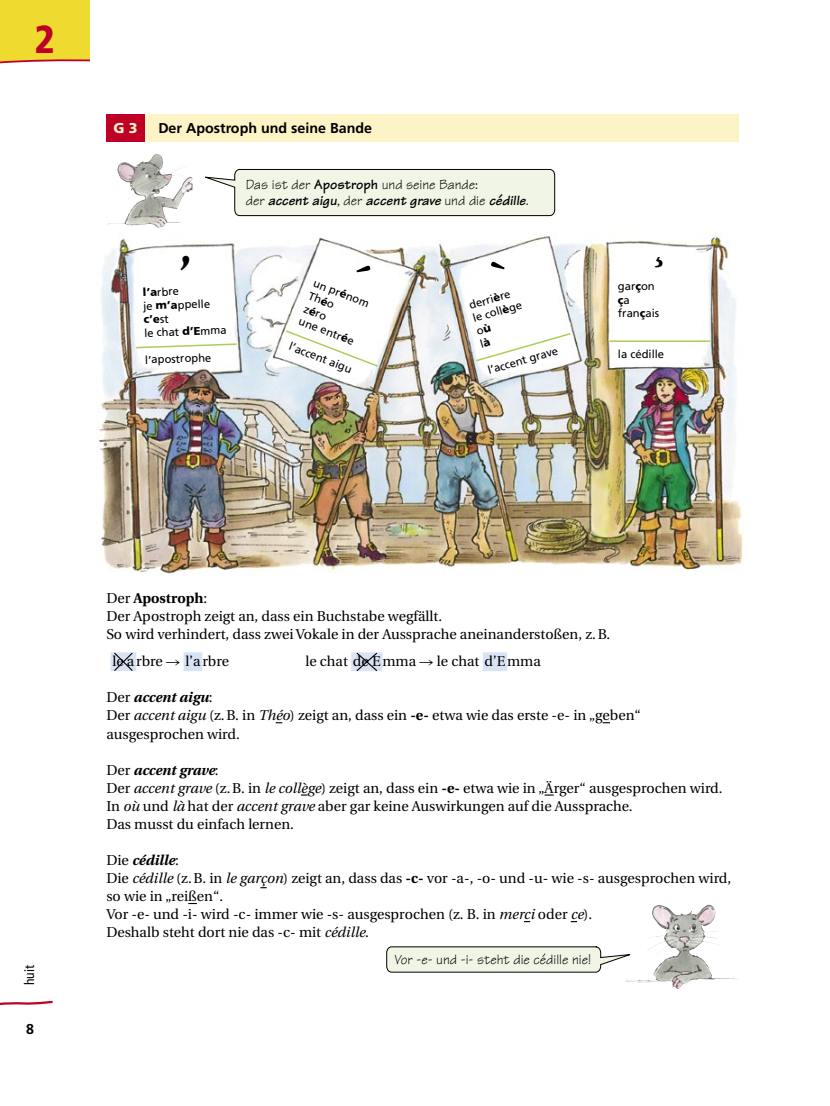
<style>
.page{position:relative;width:830px;height:1106px;background:#fff}
.page>*{position:absolute;margin:0;border:0;box-sizing:border-box;transform-origin:0 0}
.t1{font:45px "Utopia";color:#000}
.t2{font:900 condensed 39px "Frutiger";color:#be0027}
.t3{font:14.25px/18px "Utopia";color:#000}
.t4{font:14.25px/15.8px "Tekton";color:#000}
.t5{font:700 14.25px "Frutiger";color:#000}
.t6{font:900 14.25px "Frutiger";color:#fcf3c6}
.t7{font:condensed 13.5px "Frutiger";color:#000}
.t8{font:11.25px/13.5px "Frutiger";color:#000}
.s1{font-weight:700}
.s2{font-weight:700;font-style:italic}
.s3{font-weight:900}
.s4{font-style:italic}
</style>
<div class="page">
<img style="left:96px;top:223px;width:648px;height:351px">
<svg style="left:0;top:0;width:89px;height:64px;background:#eed536"></svg>
<div style="left:106px;top:115px;width:39px;height:27px;background:#be0027"></div>
<div style="left:145px;top:115px;width:593px;height:27px;background:#fcf3c6"></div>
<img style="left:122px;top:154px;width:71px;height:55px">
<svg style="left:386px;top:946px;width:245px;height:26px;background:#e3e7da"></svg>
<svg style="left:205px;top:169px;width:350px;height:47px;background:#e7ebde"></svg>
<div style="left:111px;top:652px;width:25px;height:19px;background:#d8e3f4"></div>
<div style="left:183px;top:652px;width:19px;height:19px;background:#d8e3f4"></div>
<div style="left:351px;top:652px;width:31px;height:19px;background:#d8e3f4"></div>
<div style="left:482px;top:652px;width:25px;height:19px;background:#d8e3f4"></div>
<svg style="left:113px;top:652px;width:21px;height:19px"></svg>
<svg style="left:355px;top:652px;width:23px;height:20px"></svg>
<img style="left:655px;top:904px;width:63px;height:74px">
<svg style="left:135px;top:342px;width:103px;height:7px"></svg>
<svg style="left:284px;top:329px;width:95px;height:39px"></svg>
<svg style="left:474px;top:332px;width:98px;height:30px"></svg>
<hr style="left:609px;top:340px;width:100px;height:2px;background:#abce59">
<svg style="left:0;top:1000px;width:53px;height:5px"></svg>
<svg style="left:180px;top:255px;width:9px;height:15px"></svg>
<svg style="left:356px;top:262px;width:15px;height:14px"></svg>
<svg style="left:490px;top:259px;width:14px;height:13px"></svg>
<h2 class="t2" style="left:34px;top:16px;width:22px">2</h2>
<p class="t6" style="left:113px;top:119px;width:26px">G 3</p>
<p class="t5" style="left:158px;top:120px;width:215px">Der Apostroph und seine Bande</p>
<p class="t4" style="left:245px;top:177px;width:284px">Das ist der <span class="s1">Apostroph</span> und seine Bande:<br>der <span class="s2">accent aigu</span>, der <span class="s2">accent grave</span> und die <span class="s2">cédille</span>.</p>
<p class="t8" style="left:142px;top:285px;width:84px;rotate:-2deg"><span class="s3">l’a</span>rbre<br>je <span class="s3">m’a</span>ppelle <span class="s3">c’e</span>st<br>le chat <span class="s3">d’E</span>mma</p>
<p class="t8" style="left:145px;top:353px;width:68px;rotate:-2deg">l’apostrophe</p>
<p class="t8" style="left:316px;top:276px;width:60px;rotate:21deg">un pr<span class="s3">é</span>nom</p>
<p class="t8" style="left:306px;top:302px;width:60px;rotate:21deg">z<span class="s3">é</span>ro<br>une entr<span class="s3">é</span>e</p>
<p class="t8" style="left:292px;top:339px;width:68px;rotate:21deg">l’accent aigu</p>
<p class="t8" style="left:311px;top:289px;width:28px;rotate:21deg">Th<span class="s3">é</span>o</p>
<p class="t8" style="left:467px;top:299px;width:52px;rotate:-16deg">derri<span class="s3">è</span>re le coll<span class="s3">è</span>ge o<span class="s3">ù<br></span>l<span class="s3">à</span></p>
<p class="t8" style="left:486px;top:364px;width:74px;rotate:-16deg">l’accent grave</p>
<h1 class="t1" style="left:647px;top:217px;width:20px">¸</h1>
<p class="t8" style="left:617px;top:279px;width:43px">gar<span class="s3">ç</span>on <span class="s3">ç</span>a fran<span class="s3">ç</span>ais</p>
<p class="t8" style="left:617px;top:347px;width:48px">la cédille</p>
<p class="t7" style="left:22px;top:985px;width:22px;rotate:-90deg">huit</p>
<p class="t5" style="left:26px;top:1020px;width:9px">8</p>
<p class="t3" style="left:106px;top:589px;width:505px">Der <span class="s1">Apostroph</span>:<br>Der Apostroph zeigt an, dass ein Buchstabe wegfällt.<br>So wird verhindert, dass zwei Vokale in der Aussprache aneinanderstoßen, z. B.</p>
<p class="t3" style="left:112px;top:652px;width:52px">le a rbre</p>
<p class="t3" style="left:185px;top:652px;width:45px">l’a rbre</p>
<p class="t3" style="left:305px;top:652px;width:112px">le chat de E mma</p>
<p class="t3" style="left:436px;top:652px;width:105px">le chat d’E mma</p>
<p class="t3" style="left:106px;top:689px;width:536px">Der <span class="s2">accent aigu</span>:<br>Der <span class="s4">accent aigu</span> (z. B. in <span class="s4">Théo</span>) zeigt an, dass ein <span class="s1">-e-</span> etwa wie das erste -e- in „geben“ ausgesprochen wird.</p>
<p class="t3" style="left:106px;top:761px;width:617px">Der <span class="s2">accent grave</span>:<br>Der <span class="s4">accent grave</span> (z. B. in <span class="s4">le collège</span>) zeigt an, dass ein <span class="s1">-e-</span> etwa wie in „Ärger“ ausgesprochen wird.<br>In <span class="s4">où</span> und <span class="s4">là</span> hat der <span class="s4">accent grave</span> aber gar keine Auswirkungen auf die Aussprache.<br>Das musst du einfach lernen.</p>
<p class="t3" style="left:106px;top:851px;width:626px">Die <span class="s2">cédille</span>:<br>Die <span class="s4">cédille</span> (z. B. in <span class="s4">le garçon</span>) zeigt an, dass das <span class="s1">-c-</span> vor -a-, -o- und -u- wie -s- ausgesprochen wird, so wie in „reißen“.<br>Vor -e- und -i- wird -c- immer wie -s- ausgesprochen (z. B. in <span class="s4">merci</span> oder <span class="s4">ce</span>).<br>Deshalb steht dort nie das -c- mit <span class="s4">cédille</span>.</p>
<p class="t4" style="left:394px;top:952px;width:198px">Vor -e- und -i- steht die cédille nie!</p>
</div>
